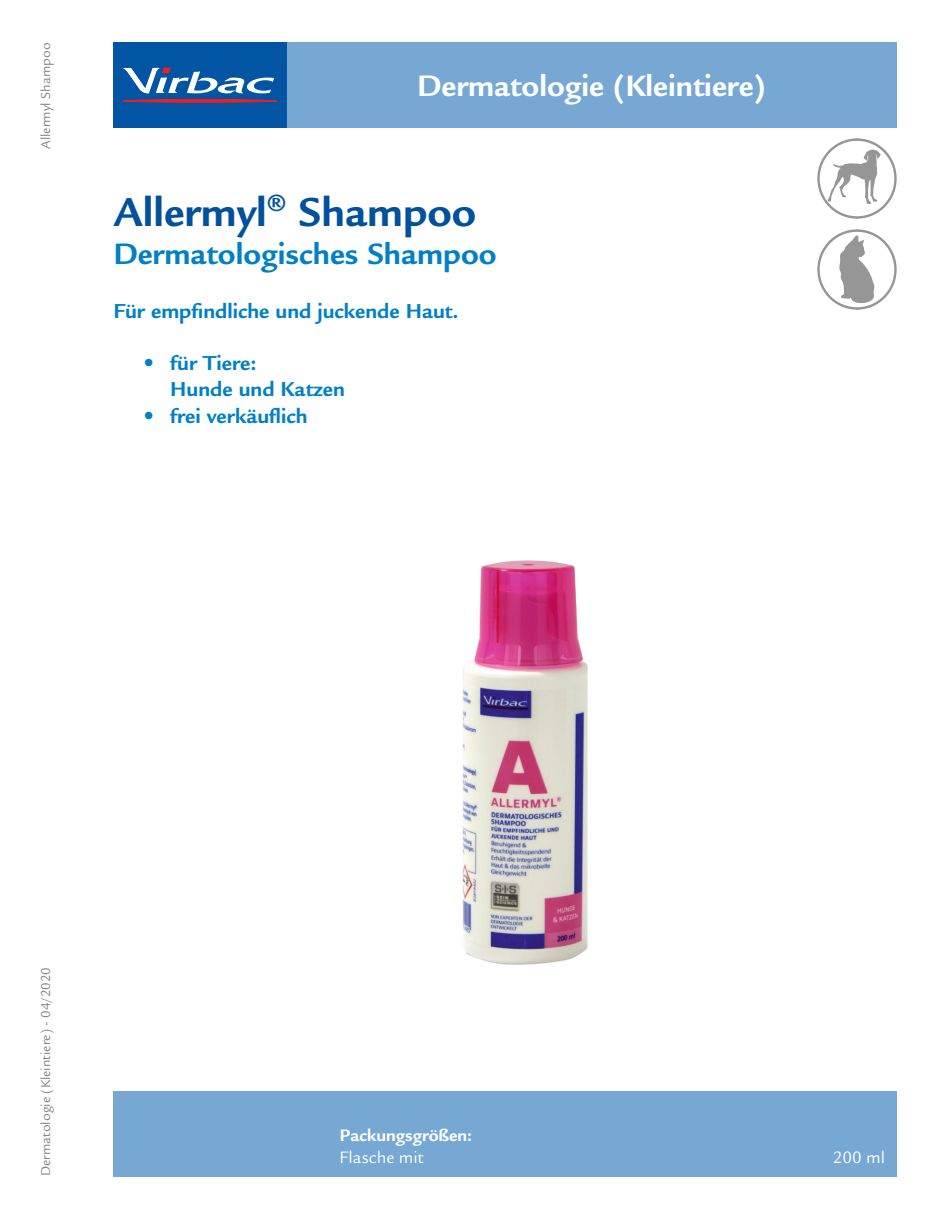
<style>
.page{position:relative;width:925px;height:1219px;background:#fff}
.page>*{position:absolute;margin:0;border:0;box-sizing:border-box;transform-origin:0 0}
._1_Produktname{font:700 44px "Legacy Sans Std";color:#01519b}
.t1{font:700 32px "Legacy Sans Std";color:#fff}
._1_Einsatzgebiet{font:700 32px "Legacy Sans Std";color:#0080c5}
._1_Tierart{font:700 22px/26.4px "Legacy Sans Std";color:#0080c5}
._1_Infotext{font:700 22px "Legacy Sans Std";color:#0080c5}
._1_Packungsgröße_hea{font:700 18px "Legacy Sans Std";color:#fff}
._1_Packungsgröße_bod{font:18px "Legacy Sans Std";color:#fff}
._4_Kataloginfo_unten{font:14px "Legacy Sans Std";color:#808285}
._4_Kataloginfo_oben{font:14px "Legacy Sans Std";color:#808285}
.s1{font-family:"Optima";font-weight:400}
</style>
<div class="page">
<img style="left:817px;top:229px;width:80px;height:81px">
<div style="left:113px;top:43px;width:783px;height:85px;background:#77a8d4"></div>
<div style="left:113px;top:1091px;width:783px;height:85px;background:#77a8d4"></div>
<div style="left:113px;top:43px;width:173px;height:85px;background:#0155a2"></div>
<hr style="left:123px;top:99px;width:153px;height:3px;background:#ee1d23;border-radius:50%">
<div style="left:123px;top:99px;width:154px;height:4px;border:1px solid #ee1d23;border-radius:50%"></div>
<svg style="left:123px;top:67px;width:151px;height:27px"></svg>
<img style="left:462px;top:560px;width:126px;height:405px">
<img style="left:817px;top:138px;width:80px;height:81px">
<p class="_4_Kataloginfo_oben" style="left:38px;top:149px;width:108px;rotate:-90deg">Allermyl Shampoo</p>
<p class="t1" style="left:417px;top:68px;width:350px">Dermatologie (Kleintiere)</p>
<p class="_1_Produktname" style="left:113px;top:187px;width:364px">Allermyl<sup>®</sup> Shampoo</p>
<p class="_1_Einsatzgebiet" style="left:113px;top:236px;width:384px">Dermatologisches Shampoo</p>
<p class="_1_Infotext" style="left:113px;top:298px;width:346px">Für empfindliche und juckende Haut.</p>
<p class="_1_Tierart" style="left:170px;top:350px;width:176px;text-indent:-28px"><span class="s1">•</span> für Tiere:<br>Hunde und Katzen</p>
<p class="_1_Tierart" style="left:142px;top:403px;width:167px"><span class="s1">•</span> frei verkäuflich</p>
<p class="_4_Kataloginfo_unten" style="left:38px;top:1176px;width:211px;rotate:-90deg">Dermatologie (Kleintiere) - 04/2020</p>
<p class="_1_Packungsgröße_hea" style="left:339px;top:1125px;width:134px">Packungsgrößen:</p>
<p class="_1_Packungsgröße_bod" style="left:339px;top:1147px;width:86px">Flasche mit</p>
<p class="_1_Packungsgröße_bod" style="left:832px;top:1147px;width:54px">200 ml</p>
</div>
